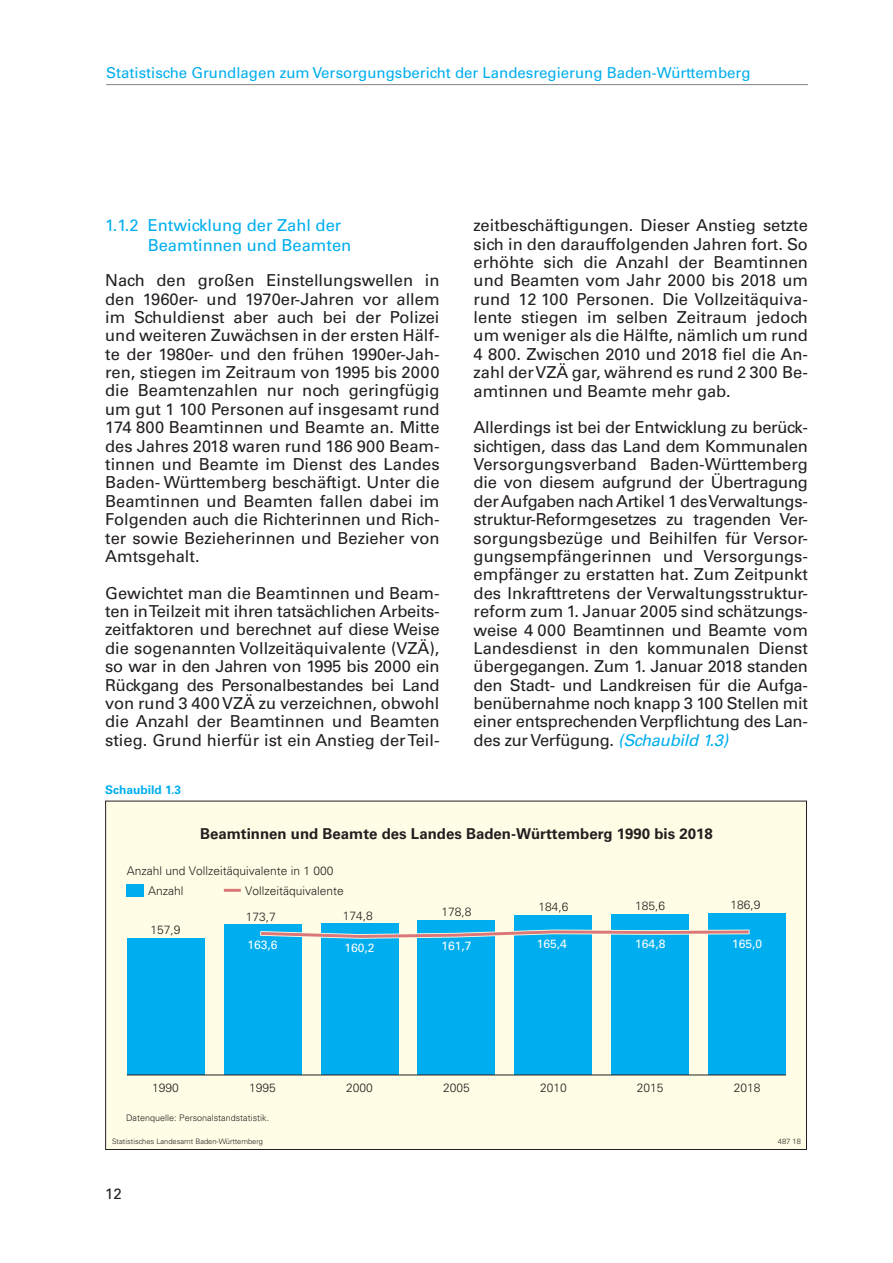
<style>
.page{position:relative;width:893px;height:1263px;background:#fff}
.page>*{position:absolute;margin:0;border:0;box-sizing:border-box;transform-origin:0 0}
.t1{font:16.5px/18.5px "Univers";color:#231f20;text-align:justify}
.t2{font:16.5px/19.5px "Univers";color:#00aeef}
.t3{font:15px "Univers";color:#00aeef}
.t4{font:700 15px "Univers";color:#231f20}
.t5{font:15px "Univers";color:#231f20}
.t6{font:300 12px "Univers";color:#231f20}
.t7{font:12px "Univers";color:#fff}
.t8{font:700 12px "Univers";color:#00aeef}
.t9{font:300 9px "Univers";color:#231f20}
.t10{font:300 7.5px "Univers";color:#231f20}
.s1{font-style:italic;color:#00aeef}
</style>
<div class="page">
<hr style="left:106px;top:84px;width:702px;height:1px;background:#808285">
<div style="left:106px;top:801px;width:700px;height:348px;background:#fffde5"></div>
<div style="left:127px;top:938px;width:77px;height:137px;background:#00aeef"></div>
<div style="left:224px;top:925px;width:77px;height:150px;background:#00aeef"></div>
<div style="left:321px;top:924px;width:77px;height:151px;background:#00aeef"></div>
<div style="left:418px;top:920px;width:77px;height:155px;background:#00aeef"></div>
<div style="left:515px;top:915px;width:77px;height:160px;background:#00aeef"></div>
<div style="left:611px;top:914px;width:78px;height:161px;background:#00aeef"></div>
<div style="left:708px;top:913px;width:78px;height:162px;background:#00aeef"></div>
<svg style="left:260px;top:927px;width:490px;height:14px"></svg>
<hr style="left:127px;top:1074px;width:659px;height:1px;background:#231f20">
<div style="left:127px;top:884px;width:17px;height:13px;background:#00aeef"></div>
<hr style="left:224px;top:889px;width:17px;height:3px;background:#dc7779">
<p class="t3" style="left:106px;top:64px;width:646px">Statistische Grundlagen zum Versorgungsbericht der Landesregierung Baden-Württemberg</p>
<p class="t2" style="left:148px;top:215px;width:205px;text-indent:-43px">1.1.2 Entwicklung der Zahl der<br>Beamtinnen und Beamten</p>
<p class="t1" style="left:105px;top:271px;width:336px">Nach den großen Einstellungswellen in den 1960er- und 1970er-Jahren vor allem im Schuldienst aber auch bei der Polizei und weiteren Zuwächsen in der ersten Hälf&shy;te der 1980er- und den frühen 1990er-Jah&shy;ren, stiegen im Zeitraum von 1995 bis 2000 die Beamtenzahlen nur noch geringfügig um gut 1 100 Personen auf insgesamt rund 174 800 Beamtinnen und Beamte an. Mitte des Jahres 2018 waren rund 186 900 Beam&shy;tinnen und Beamte im Dienst des Landes Baden- Württemberg beschäftigt. Unter die Beamtinnen und Beamten fallen dabei im Folgenden auch die Richterinnen und Rich&shy;ter sowie Bezieherinnen und Bezieher von Amtsgehalt.</p>
<p class="t1" style="left:105px;top:584px;width:336px">Gewichtet man die Beamtinnen und Beam&shy;ten in Teilzeit mit ihren tatsächlichen Arbeits&shy;zeitfaktoren und berechnet auf diese Weise die sogenannten Vollzeitäquivalente (VZÄ), so war in den Jahren von 1995 bis 2000 ein Rückgang des Personalbestandes bei Land von rund 3 400 VZÄ zu verzeichnen, obwohl die Anzahl der Beamtinnen und Beamten stieg. Grund hierfür ist ein Anstieg der Teil-</p>
<p class="t8" style="left:105px;top:783px;width:77px">Schaubild 1.3</p>
<p class="t1" style="left:474px;top:216px;width:336px">zeitbeschäftigungen. Dieser Anstieg setzte sich in den darauffolgenden Jahren fort. So erhöhte sich die Anzahl der Beamtinnen und Beamten vom Jahr 2000 bis 2018 um rund 12 100 Personen. Die Vollzeitäquiva&shy;lente stiegen im selben Zeitraum jedoch um weniger als die Hälfte, nämlich um rund 4 800. Zwischen 2010 und 2018 fiel die An&shy;zahl der VZÄ gar, während es rund 2 300 Be&shy;amtinnen und Beamte mehr gab.</p>
<p class="t1" style="left:474px;top:418px;width:336px">Allerdings ist bei der Entwicklung zu berück&shy;sichtigen, dass das Land dem Kommunalen Versorgungsverband Baden-Württemberg die von diesem aufgrund der Übertragung der Aufgaben nach Artikel 1 des Verwaltungs&shy;struktur-Reformgesetzes zu tragenden Ver&shy;sorgungsbezüge und Beihilfen für Versor&shy;gungsempfängerinnen und Versorgungs‑ empfänger zu erstatten hat. Zum Zeitpunkt des Inkrafttretens der Verwaltungsstruktur&shy;reform zum 1. Januar 2005 sind schätzungs&shy;weise 4 000 Beamtinnen und Beamte vom Landesdienst in den kommunalen Dienst übergegangen. Zum 1. Januar 2018 standen den Stadt- und Landkreisen für die Aufga&shy;benübernahme noch knapp 3 100 Stellen mit einer entsprechenden Verpflichtung des Lan&shy;des zur Verfügung. <span class="s1">(Schaubild 1.3)</span></p>
<p class="t4" style="left:200px;top:825px;width:514px">Beamtinnen und Beamte des Landes Baden-Württemberg 1990 bis 2018</p>
<p class="t6" style="left:127px;top:864px;width:208px">Anzahl und Vollzeitäquivalente in 1 000</p>
<p class="t6" style="left:148px;top:883px;width:37px">Anzahl</p>
<p class="t6" style="left:245px;top:883px;width:100px">Vollzeitäquivalente</p>
<p class="t6" style="left:151px;top:923px;width:32px">157,9</p>
<p class="t6" style="left:246px;top:909px;width:32px">173,7</p>
<p class="t6" style="left:343px;top:908px;width:32px">174,8</p>
<p class="t6" style="left:441px;top:905px;width:32px">178,8</p>
<p class="t6" style="left:538px;top:899px;width:32px">184,6</p>
<p class="t6" style="left:635px;top:899px;width:32px">185,6</p>
<p class="t6" style="left:731px;top:898px;width:32px">186,9</p>
<p class="t7" style="left:248px;top:938px;width:32px">163,6</p>
<p class="t7" style="left:344px;top:940px;width:32px">160,2</p>
<p class="t7" style="left:441px;top:939px;width:32px">161,7</p>
<p class="t7" style="left:537px;top:936px;width:32px">165,4</p>
<p class="t7" style="left:635px;top:936px;width:32px">164,8</p>
<p class="t7" style="left:732px;top:936px;width:32px">165,0</p>
<p class="t6" style="left:152px;top:1081px;width:28px">1990</p>
<p class="t6" style="left:249px;top:1081px;width:28px">1995</p>
<p class="t6" style="left:346px;top:1081px;width:28px">2000</p>
<p class="t6" style="left:443px;top:1081px;width:28px">2005</p>
<p class="t6" style="left:540px;top:1081px;width:28px">2010</p>
<p class="t6" style="left:637px;top:1081px;width:28px">2015</p>
<p class="t6" style="left:734px;top:1081px;width:28px">2018</p>
<p class="t9" style="left:126px;top:1112px;width:145px">Datenquelle: Personalstandstatistik.</p>
<p class="t10" style="left:112px;top:1137px;width:153px">Statistisches Landesamt Baden-Württemberg</p>
<p class="t10" style="left:778px;top:1137px;width:24px">487 18</p>
<p class="t5" style="left:105px;top:1185px;width:18px">12</p>
</div>
